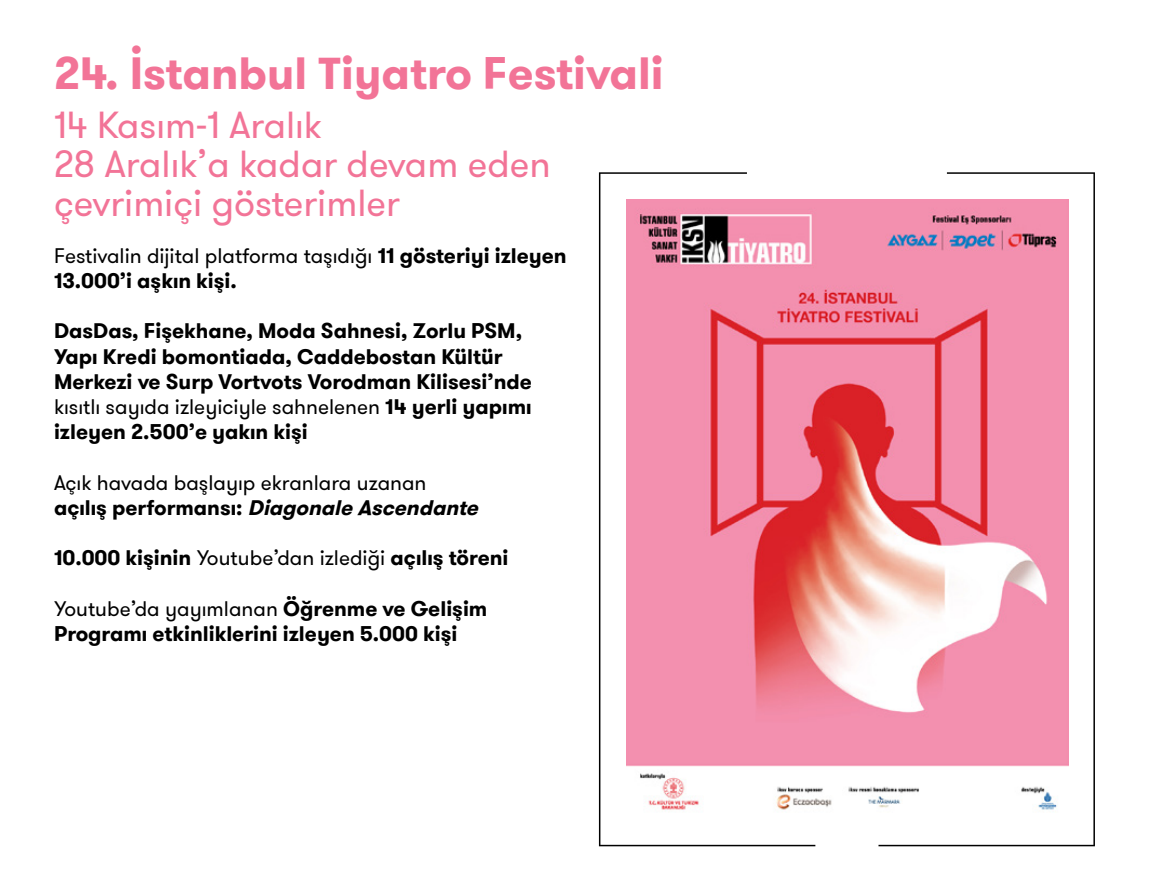
<style>
.page{position:relative;width:1149px;height:893px;background:#fff}
.page>*{position:absolute;margin:0;border:0;box-sizing:border-box;transform-origin:0 0}
.t1{font:700 45px "GT Walsheim Pro";color:#f27497}
.t2{font:37.5px/39px "GT Walsheim Pro";color:#f27497}
.t3{font:700 21px/25.2px "GT Walsheim Pro";color:#000}
.t4{font:21px/25.2px "GT Walsheim Pro";color:#000}
.s1{font-weight:400}
.s2{font-weight:700}
.s3{font-weight:700;font-style:italic}
</style>
<div class="page">
<img style="left:815px;top:199px;width:63px;height:608px">
<svg style="left:598px;top:172px;width:217px;height:674px;fill:#f390af"></svg>
<svg style="left:878px;top:172px;width:216px;height:674px;fill:#f390af"></svg>
<h1 class="t1" style="left:54px;top:44px;width:611px">24. İstanbul Tiyatro Festivali</h1>
<h2 class="t2" style="left:54px;top:107px;width:498px">14 Kasım-1 Aralık<br>28 Aralık’a kadar devam eden çevrimiçi gösterimler</h2>
<p class="t3" style="left:54px;top:243px;width:514px"><span class="s1">Festivalin dijital platforma taşıdığı</span> 11 gösteriyi izleyen<br>13.000’i aşkın kişi.</p>
<p class="t3" style="left:54px;top:319px;width:479px">DasDas, Fişekhane, Moda Sahnesi, Zorlu PSM, Yapı Kredi bomontiada, Caddebostan Kültür Merkezi ve Surp Vortvots Vorodman Kilisesi’nde <span class="s1">kısıtlı sayıda izleyiciyle sahnelenen</span> 14 yerli yapımı izleyen 2.500’e yakın kişi</p>
<p class="t4" style="left:54px;top:470px;width:431px">Açık havada başlayıp ekranlara uzanan <span class="s2">açılış performansı:</span> <span class="s3">Diagonale Ascendante</span></p>
<p class="t3" style="left:54px;top:545px;width:456px">10.000 kişinin <span class="s1">Youtube’dan izlediği</span> açılış töreni</p>
<p class="t3" style="left:54px;top:596px;width:435px"><span class="s1">Youtube’da yayımlanan</span> Öğrenme ve Gelişim<br>Programı etkinliklerini izleyen 5.000 kişi</p>
</div>
